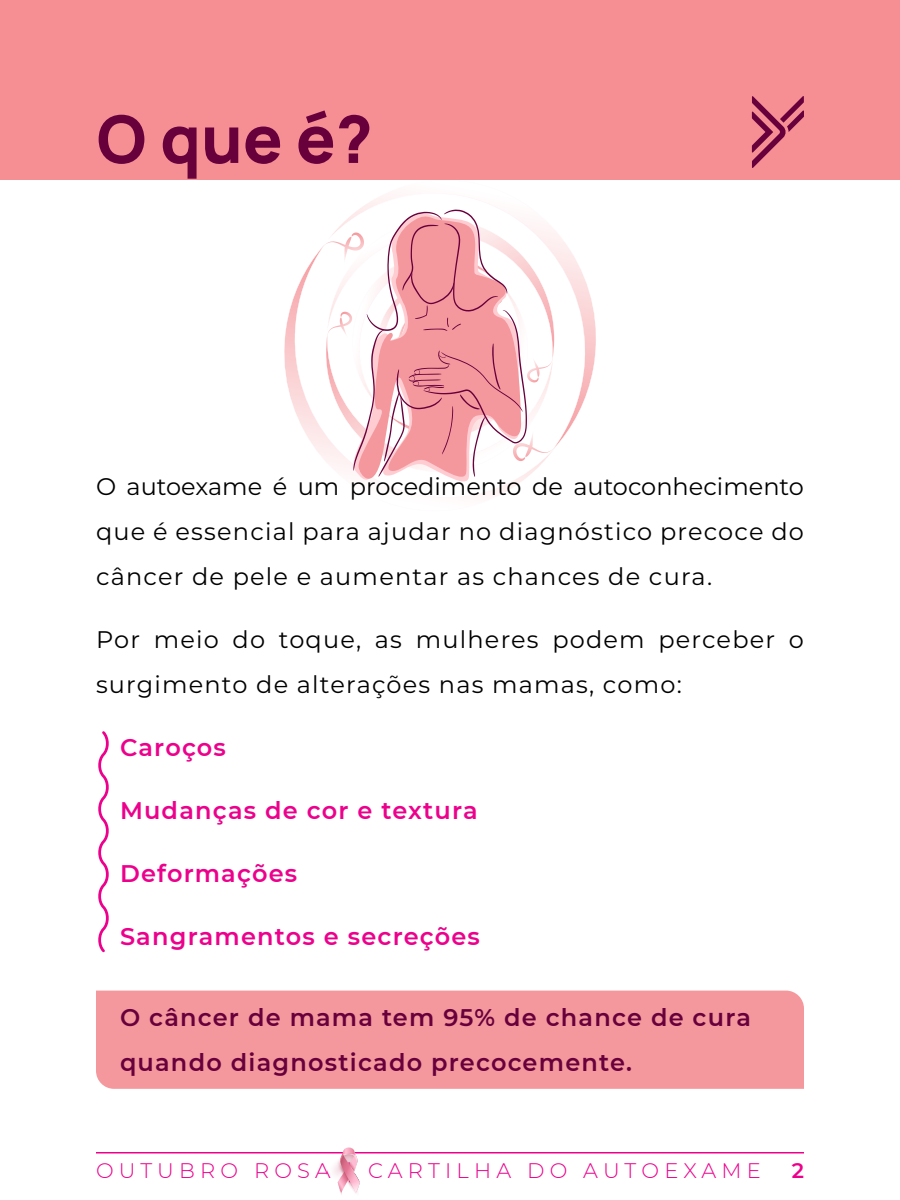
<style>
.page{position:relative;width:900px;height:1200px;background:#fff}
.page>*{position:absolute;margin:0;border:0;box-sizing:border-box;transform-origin:0 0}
.t1{font:800 63px "Manrope 3";color:#68003c}
.t2{font:24px/45px "Montserrat";letter-spacing:.05em;color:#000;text-align:justify}
.t3{font:600 24px/45px "Montserrat";letter-spacing:.05em;color:#68003c}
.t4{font:600 24px "Montserrat";letter-spacing:.05em;color:#ec008c}
.t5{font:300 21px "Montserrat";letter-spacing:.25em;color:#ec008c}
.t6{font:600 21px "Montserrat";color:#ec008c}
</style>
<div class="page">
<div style="left:0;top:0;width:900px;height:180px;background:#f58f94"></div>
<svg style="left:284px;top:246px;width:39px;height:211px"></svg>
<svg style="left:363px;top:196px;width:233px;height:249px"></svg>
<svg style="left:323px;top:210px;width:234px;height:278px"></svg>
<svg style="left:98px;top:731px;width:11px;height:222px"></svg>
<div style="left:96px;top:991px;width:708px;height:98px;background:#f5989d"></div>
<hr style="left:96px;top:1152px;width:708px;height:2px;background:#ec008c">
<svg style="left:328px;top:1148px;width:32px;height:47px"></svg>
<svg style="left:752px;top:96px;width:52px;height:72px"></svg>
<h1 class="t1" style="left:96px;top:97px;width:278px">O que é?</h1>
<p class="t2" style="left:96px;top:463px;width:709px">O autoexame é um procedimento de autoconhecimento que é essencial para ajudar no diagnóstico precoce do câncer de pele e aumentar as chances de cura.</p>
<p class="t2" style="left:96px;top:616px;width:709px">Por meio do toque, as mulheres podem perceber o surgimento de alterações nas mamas, como:</p>
<p class="t4" style="left:120px;top:730px;width:108px">Caroços</p>
<p class="t4" style="left:120px;top:793px;width:359px">Mudanças de cor e textura</p>
<p class="t4" style="left:120px;top:856px;width:179px">Deformações</p>
<p class="t4" style="left:120px;top:919px;width:361px">Sangramentos e secreções</p>
<p class="t3" style="left:120px;top:994px;width:633px">O câncer de mama tem 95% de chance de cura quando diagnosticado precocemente.</p>
<p class="t5" style="left:96px;top:1157px;width:666px">OUTUBRO ROSA | CARTILHA DO AUTOEXAME</p>
<p class="t6" style="left:792px;top:1156px;width:14px">2</p>
</div>
